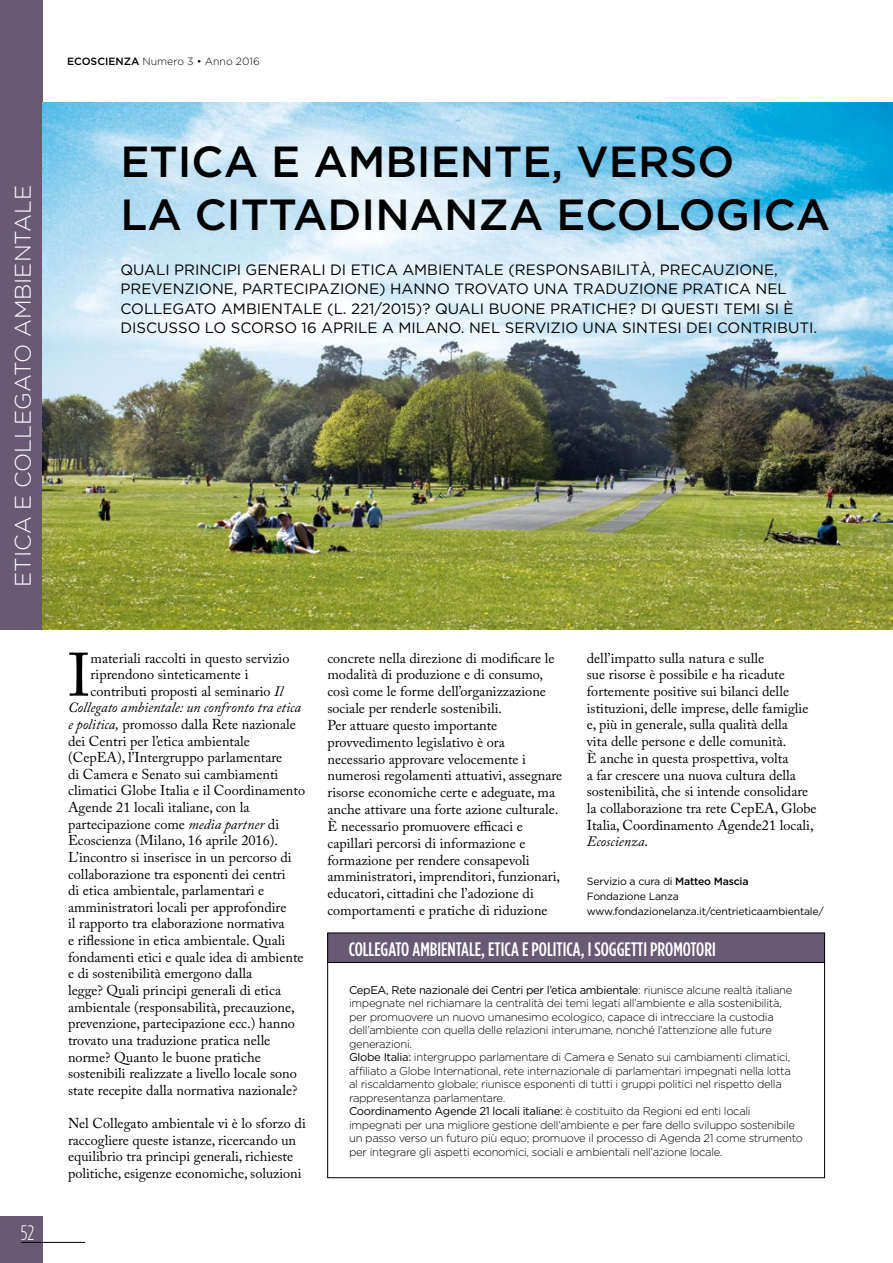
<style>
.page{position:relative;width:893px;height:1263px;background:#fff}
.page>*{position:absolute;margin:0;border:0;box-sizing:border-box;transform-origin:0 0}
.t1{font:60.6px "Adobe Caslon Pro";color:#000}
.t2{font:500 43.5px/52.5px "Gotham HTF";color:#000}
.t3{font:300 22.5px "Gotham HTF";color:#fff}
.t4{font:300 condensed 21px "Gotham HTF";color:#fff}
.t5{font:500 condensed 19.5px "Gotham HTF";color:#fff}
.t6{font:15px/19.5px "Gotham HTF";color:#000}
.t7{font:14.25px/16.8px "Adobe Caslon Pro";color:#000}
.t8{font:italic 14.25px "Adobe Caslon Pro";color:#000}
.t9{font:300 11.25px/13.5px "Gotham HTF";letter-spacing:-.03em;color:#000}
.t10{font:10.5px/15.1px "Gotham HTF";letter-spacing:-.02em;color:#000}
.t11{font:300 10.5px "Gotham HTF";color:#000}
.s1{font-weight:500}
.s2{font-style:italic}
.s3{font-weight:400}
</style>
<div class="page">
<div style="left:0;top:1216px;width:43px;height:47px;background:#695a74"></div>
<hr style="left:21px;top:1242px;width:64px;height:1px;background:#000">
<div style="left:0;top:0;width:43px;height:629px;background:#695a74"></div>
<img style="left:43px;top:102px;width:850px;height:527px">
<div style="left:327px;top:933px;width:498px;height:29px;background:#695a74"></div>
<div style="left:327px;top:933px;width:498px;height:245px;border:1px solid #000"></div>
<hr style="left:327px;top:962px;width:498px;height:1px;background:#000">
<h3 class="t3" style="left:11px;top:587px;width:403px;rotate:-90deg">ETICA E COLLEGATO AMBIENTALE</h3>
<h3 class="t4" style="left:21px;top:1221px;width:15px">52</h3>
<p class="t11" style="left:67px;top:56px;width:194px"><span class="s1">ECOSCIENZA</span> Numero 3 • Anno 2016</p>
<h2 class="t2" style="left:120px;top:135px;width:711px">ETICA E AMBIENTE, VERSO<br>LA CITTADINANZA ECOLOGICA</h2>
<p class="t6" style="left:120px;top:259px;width:698px">QUALI PRINCIPI GENERALI DI ETICA AMBIENTALE (RESPONSABILITÀ, PRECAUZIONE, PREVENZIONE, PARTECIPAZIONE) HANNO TROVATO UNA TRADUZIONE PRATICA NEL COLLEGATO AMBIENTALE (L. 221/2015)? QUALI BUONE PRATICHE? DI QUESTI TEMI SI È DISCUSSO LO SCORSO 16 APRILE A MILANO. NEL SERVIZIO UNA SINTESI DEI CONTRIBUTI.</p>
<h1 class="t1" style="left:68px;top:639px;width:24px">I</h1>
<p class="t7" style="left:91px;top:649px;width:200px">materiali raccolti in questo servizio</p>
<p class="t7" style="left:91px;top:666px;width:159px">riprendono sinteticamente i</p>
<p class="t7" style="left:91px;top:682px;width:194px">contributi proposti al seminario <span class="s2">Il</span></p>
<p class="t8" style="left:68px;top:699px;width:234px">Collegato ambientale: un confronto tra etica</p>
<p class="t7" style="left:68px;top:715px;width:229px"><span class="s2">e politica,</span> promosso dalla Rete nazionale</p>
<p class="t7" style="left:68px;top:732px;width:183px">dei Centri per l’etica ambientale</p>
<p class="t7" style="left:68px;top:749px;width:216px">(CepEA), l’Intergruppo parlamentare</p>
<p class="t7" style="left:68px;top:765px;width:212px">di Camera e Senato sui cambiamenti</p>
<p class="t7" style="left:68px;top:782px;width:239px">climatici Globe Italia e il Coordinamento</p>
<p class="t7" style="left:68px;top:799px;width:183px">Agende 21 locali italiane, con la</p>
<p class="t7" style="left:68px;top:815px;width:213px">partecipazione come <span class="s2">media partner</span> di</p>
<p class="t7" style="left:68px;top:832px;width:212px">Ecoscienza (Milano, 16 aprile 2016).</p>
<p class="t7" style="left:68px;top:849px;width:225px">L’incontro si inserisce in un percorso di</p>
<p class="t7" style="left:68px;top:865px;width:219px">collaborazione tra esponenti dei centri</p>
<p class="t7" style="left:68px;top:882px;width:198px">di etica ambientale, parlamentari e</p>
<p class="t7" style="left:68px;top:898px;width:220px">amministratori locali per approfondire</p>
<p class="t7" style="left:68px;top:915px;width:218px">il rapporto tra elaborazione normativa</p>
<p class="t7" style="left:68px;top:932px;width:219px">e riflessione in etica ambientale. Quali</p>
<p class="t7" style="left:68px;top:948px;width:237px">fondamenti etici e quale idea di ambiente</p>
<p class="t7" style="left:68px;top:965px;width:186px">e di sostenibilità emergono dalla</p>
<p class="t7" style="left:68px;top:982px;width:215px">legge? Quali principi generali di etica</p>
<p class="t7" style="left:68px;top:998px;width:228px">ambientale (responsabilità, precauzione,</p>
<p class="t7" style="left:68px;top:1015px;width:228px">prevenzione, partecipazione ecc.) hanno</p>
<p class="t7" style="left:68px;top:1031px;width:204px">trovato una traduzione pratica nelle</p>
<p class="t7" style="left:68px;top:1048px;width:194px">norme? Quanto le buone pratiche</p>
<p class="t7" style="left:68px;top:1065px;width:230px">sostenibili realizzate a livello locale sono</p>
<p class="t7" style="left:68px;top:1081px;width:231px">state recepite dalla normativa nazionale?</p>
<p class="t7" style="left:68px;top:1115px;width:239px">Nel Collegato ambientale vi è lo sforzo di raccogliere queste istanze, ricercando un equilibrio tra principi generali, richieste politiche, esigenze economiche, soluzioni</p>
<p class="t7" style="left:327px;top:649px;width:236px">concrete nella direzione di modificare le modalità di produzione e di consumo, così come le forme dell’organizzazione sociale per renderle sostenibili.<br>Per attuare questo importante provvedimento legislativo è ora necessario approvare velocemente i numerosi regolamenti attuativi, assegnare risorse economiche certe e adeguate, ma anche attivare una forte azione culturale.<br>È necessario promuovere efficaci e capillari percorsi di informazione e formazione per rendere consapevoli amministratori, imprenditori, funzionari, educatori, cittadini che l’adozione di comportamenti e pratiche di riduzione</p>
<p class="t7" style="left:587px;top:649px;width:231px">dell’impatto sulla natura e sulle<br>sue risorse è possibile e ha ricadute fortemente positive sui bilanci delle istituzioni, delle imprese, delle famiglie e, più in generale, sulla qualità della<br>vita delle persone e delle comunità.<br>È anche in questa prospettiva, volta<br>a far crescere una nuova cultura della sostenibilità, che si intende consolidare la collaborazione tra rete CepEA, Globe Italia, Coordinamento Agende21 locali, <span class="s2">Ecoscienza</span>.</p>
<p class="t10" style="left:587px;top:873px;width:238px">Servizio a cura di <span class="s1">Matteo Mascia<br></span>Fondazione Lanza www.fondazionelanza.it/centrieticaambientale/</p>
<h3 class="t5" style="left:349px;top:938px;width:369px">COLLEGATO AMBIENTALE, ETICA E POLITICA, I SOGGETTI PROMOTORI</h3>
<p class="t9" style="left:349px;top:983px;width:455px"><span class="s3">CepEA, Rete nazionale dei Centri per l’etica ambientale</span>: riunisce alcune realtà italiane impegnate nel richiamare la centralità dei temi legati all’ambiente e alla sostenibilità,<br>per promuovere un nuovo umanesimo ecologico, capace di intrecciare la custodia dell’ambiente con quella delle relazioni interumane, nonché l’attenzione alle future generazioni.<br><span class="s3">Globe Italia:</span> intergruppo parlamentare di Camera e Senato sui cambiamenti climatici, affiliato a Globe International, rete internazionale di parlamentari impegnati nella lotta<br>al riscaldamento globale; riunisce esponenti di tutti i gruppi politici nel rispetto della rappresentanza parlamentare.<br><span class="s3">Coordinamento Agende 21 locali italiane:</span> è costituito da Regioni ed enti locali impegnati per una migliore gestione dell’ambiente e per fare dello sviluppo sostenibile un passo verso un futuro più equo; promuove il processo di Agenda 21 come strumento per integrare gli aspetti economici, sociali e ambientali nell’azione locale.</p>
</div>
